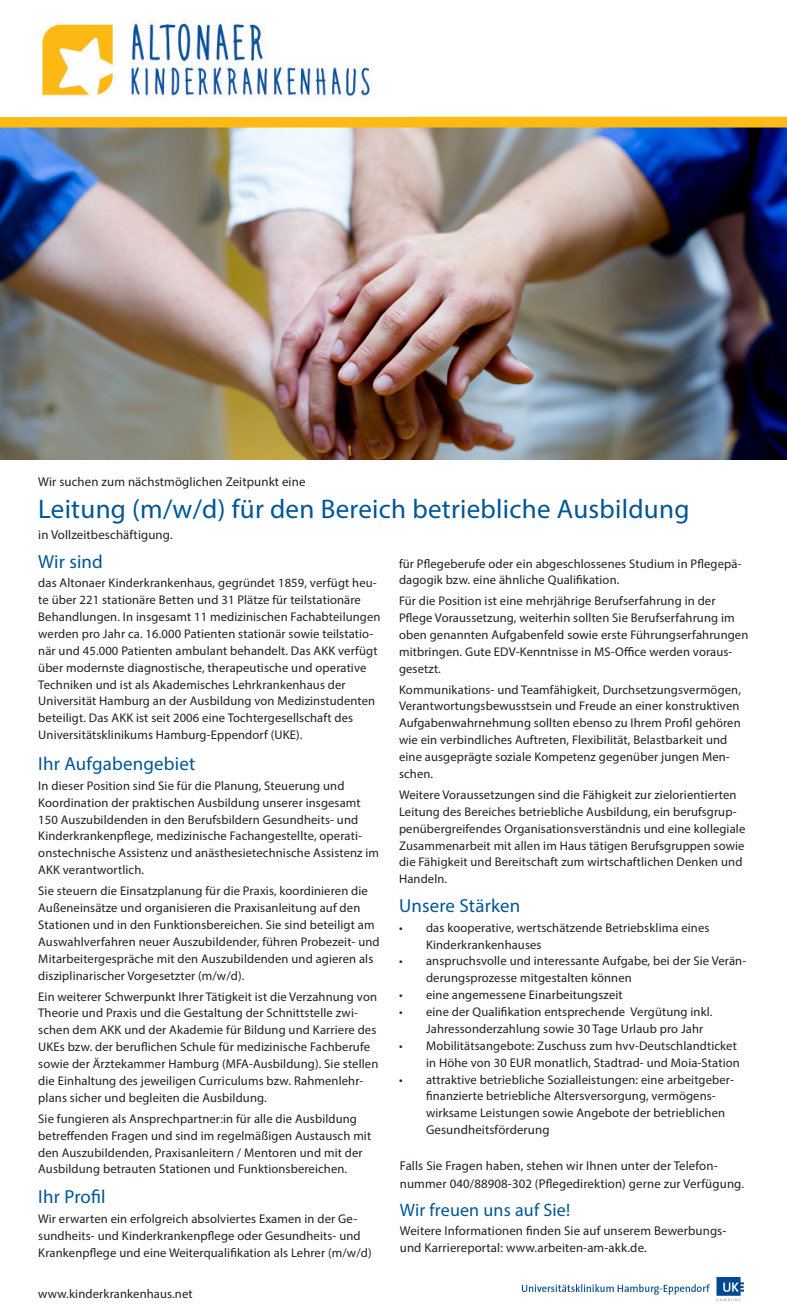
<style>
.page{position:relative;width:787px;height:1314px;background:#fff}
.page>*{position:absolute;margin:0;border:0;box-sizing:border-box;transform-origin:0 0}
.Titel{font:27px "Myriad Pro";letter-spacing:.01em;color:#015695}
.kleiner_Titel{font:18.9px "Myriad Pro";letter-spacing:.01em;color:#015695}
.kleiner_Titel-2{font:18px "Myriad Pro";letter-spacing:.01em;color:#015695}
.Lauftext{font:12.9px "Myriad Pro";letter-spacing:.01em;color:#231f20}
.kleiner_Titel-3{font:12.9px/16.8px "Myriad Pro";letter-spacing:.01em;color:#231f20}
.Titel-2{font:12.9px "Myriad Pro";letter-spacing:.01em;color:#231f20}
.kleiner_Titel-4{font:12.6px/16.8px "Myriad Pro";letter-spacing:.01em;color:#231f20}
</style>
<div class="page">
<img style="left:0;top:128px;width:787px;height:331px">
<div style="left:0;top:117px;width:787px;height:11px;background:#fcba13"></div>
<img style="left:42px;top:22px;width:330px;height:77px">
<img style="left:521px;top:1277px;width:223px;height:25px">
<p class="Lauftext" style="left:38px;top:474px;width:269px">Wir suchen zum nächstmöglichen Zeitpunkt eine</p>
<p class="Titel" style="left:38px;top:493px;width:652px">Leitung (m/w/d) für den Bereich betriebliche Ausbildung</p>
<p class="Titel-2" style="left:38px;top:527px;width:136px">in Vollzeitbeschäftigung.</p>
<p class="kleiner_Titel-4" style="left:399px;top:555px;width:344px">für Pflegeberufe oder ein abgeschlossenes Studium in Pflegepä&shy;dagogik bzw. eine ähnliche Qualifikation.</p>
<p class="kleiner_Titel-4" style="left:399px;top:592px;width:351px">Für die Position ist eine mehrjährige Berufserfahrung in der Pflege Voraussetzung, weiterhin sollten Sie Berufserfahrung im oben genannten Aufgabenfeld sowie erste Führungserfahrungen mitbringen. Gute EDV-Kenntnisse in MS-Office werden voraus&shy;gesetzt.</p>
<p class="kleiner_Titel-4" style="left:399px;top:681px;width:343px">Kommunikations- und Teamfähigkeit, Durchsetzungsvermögen, Verantwortungsbewusstsein und Freude an einer konstruktiven Aufgabenwahrnehmung sollten ebenso zu Ihrem Profil gehören wie ein verbindliches Auftreten, Flexibilität, Belastbarkeit und eine ausgeprägte soziale Kompetenz gegenüber jungen Men&shy;schen.</p>
<p class="kleiner_Titel-4" style="left:399px;top:786px;width:348px">Weitere Voraussetzungen sind die Fähigkeit zur zielorientierten Leitung des Bereiches betriebliche Ausbildung, ein berufsgrup&shy;penübergreifendes Organisationsverständnis und eine kollegiale Zusammenarbeit mit allen im Haus tätigen Berufsgruppen sowie die Fähigkeit und Bereitschaft zum wirtschaftlichen Denken und Handeln.</p>
<p class="kleiner_Titel" style="left:399px;top:894px;width:123px">Unsere Stärken</p>
<p class="kleiner_Titel-4" style="left:426px;top:919px;width:285px;text-indent:-27px">• das kooperative, wertschätzende Betriebsklima eines<br>Kinderkrankenhauses</p>
<p class="kleiner_Titel-4" style="left:426px;top:953px;width:322px;text-indent:-27px">• anspruchsvolle und interessante Aufgabe, bei der Sie Verän&shy;derungsprozesse mitgestalten können</p>
<p class="kleiner_Titel-4" style="left:399px;top:986px;width:225px">• eine angemessene Einarbeitungszeit</p>
<p class="kleiner_Titel-4" style="left:426px;top:1003px;width:288px;text-indent:-27px">• eine der Qualifikation entsprechende Vergütung inkl.<br>Jahressonderzahlung sowie 30 Tage Urlaub pro Jahr</p>
<p class="kleiner_Titel-4" style="left:399px;top:1037px;width:342px;text-align:right">• Mobilitätsangebote: Zuschuss zum hvv-Deutschlandticket in Höhe von 30 EUR monatlich, Stadtrad- und Moia-Station</p>
<p class="kleiner_Titel-4" style="left:426px;top:1071px;width:309px;text-indent:-27px">• attraktive betriebliche Sozialleistungen: eine arbeitgeber&shy;finanzierte betriebliche Altersversorgung, vermögens&shy;wirksame Leistungen sowie Angebote der betrieblichen</p>
<p class="kleiner_Titel-3" style="left:426px;top:1121px;width:125px">Gesundheitsförderung</p>
<p class="kleiner_Titel" style="left:38px;top:550px;width:66px">Wir sind</p>
<p class="kleiner_Titel-4" style="left:38px;top:574px;width:344px">das Altonaer Kinderkrankenhaus, gegründet 1859, verfügt heu&shy;te über 221 stationäre Betten und 31 Plätze für teilstationäre Behandlungen. In insgesamt 11 medizinischen Fachabteilungen werden pro Jahr ca. 16.000 Patienten stationär sowie teilstatio&shy;när und 45.000 Patienten ambulant behandelt. Das AKK verfügt über modernste diagnostische, therapeutische und operative Techniken und ist als Akademisches Lehrkrankenhaus der Universität Hamburg an der Ausbildung von Medizinstudenten beteiligt. Das AKK ist seit 2006 eine Tochtergesellschaft des Universitätsklinikums Hamburg-Eppendorf (UKE).</p>
<p class="kleiner_Titel" style="left:38px;top:752px;width:158px">Ihr Aufgabengebiet</p>
<p class="kleiner_Titel-4" style="left:38px;top:777px;width:342px">In dieser Position sind Sie für die Planung, Steuerung und Koordination der praktischen Ausbildung unserer insgesamt 150 Auszubildenden in den Berufsbildern Gesundheits- und Kinderkrankenpflege, medizinische Fachangestellte, operati&shy;onstechnische Assistenz und anästhesietechnische Assistenz im AKK verantwortlich.</p>
<p class="kleiner_Titel-4" style="left:38px;top:882px;width:343px">Sie steuern die Einsatzplanung für die Praxis, koordinieren die Außeneinsätze und organisieren die Praxisanleitung auf den Stationen und in den Funktionsbereichen. Sie sind beteiligt am Auswahlverfahren neuer Auszubildender, führen Probezeit- und Mitarbeitergespräche mit den Auszubildenden und agieren als disziplinarischer Vorgesetzter (m/w/d).</p>
<p class="kleiner_Titel-4" style="left:38px;top:988px;width:341px">Ein weiterer Schwerpunkt Ihrer Tätigkeit ist die Verzahnung von Theorie und Praxis und die Gestaltung der Schnittstelle zwi&shy;schen dem AKK und der Akademie für Bildung und Karriere des UKEs bzw. der beruflichen Schule für medizinische Fachberufe sowie der Ärztekammer Hamburg (MFA-Ausbildung). Sie stellen die Einhaltung des jeweiligen Curriculums bzw. Rahmenlehr&shy;plans sicher und begleiten die Ausbildung.</p>
<p class="kleiner_Titel-4" style="left:38px;top:1110px;width:334px">Sie fungieren als Ansprechpartner:in für alle die Ausbildung betreffenden Fragen und sind im regelmäßigen Austausch mit den Auszubildenden, Praxisanleitern / Mentoren und mit der Ausbildung betrauten Stationen und Funktionsbereichen.</p>
<p class="kleiner_Titel" style="left:38px;top:1185px;width:69px">Ihr Profil</p>
<p class="kleiner_Titel-4" style="left:38px;top:1210px;width:335px">Wir erwarten ein erfolgreich absolviertes Examen in der Ge&shy;sundheits- und Kinderkrankenpflege oder Gesundheits- und<br>Krankenpflege und eine Weiterqualifikation als Lehrer (m/w/d)</p>
<p class="Lauftext" style="left:400px;top:1158px;width:319px">Falls Sie Fragen haben, stehen wir Ihnen unter der Telefon-</p>
<p class="Lauftext" style="left:400px;top:1176px;width:345px">nummer 040/88908-302 (Pflegedirektion) gerne zur Verfügung.</p>
<p class="kleiner_Titel-2" style="left:400px;top:1198px;width:172px">Wir freuen uns auf Sie!</p>
<p class="kleiner_Titel-3" style="left:400px;top:1222px;width:328px">Weitere Informationen finden Sie auf unserem Bewerbungs&shy;und Karriereportal: www.arbeiten-am-akk.de.</p>
<p class="kleiner_Titel-4" style="left:38px;top:1285px;width:156px">www.kinderkrankenhaus.net</p>
</div>
